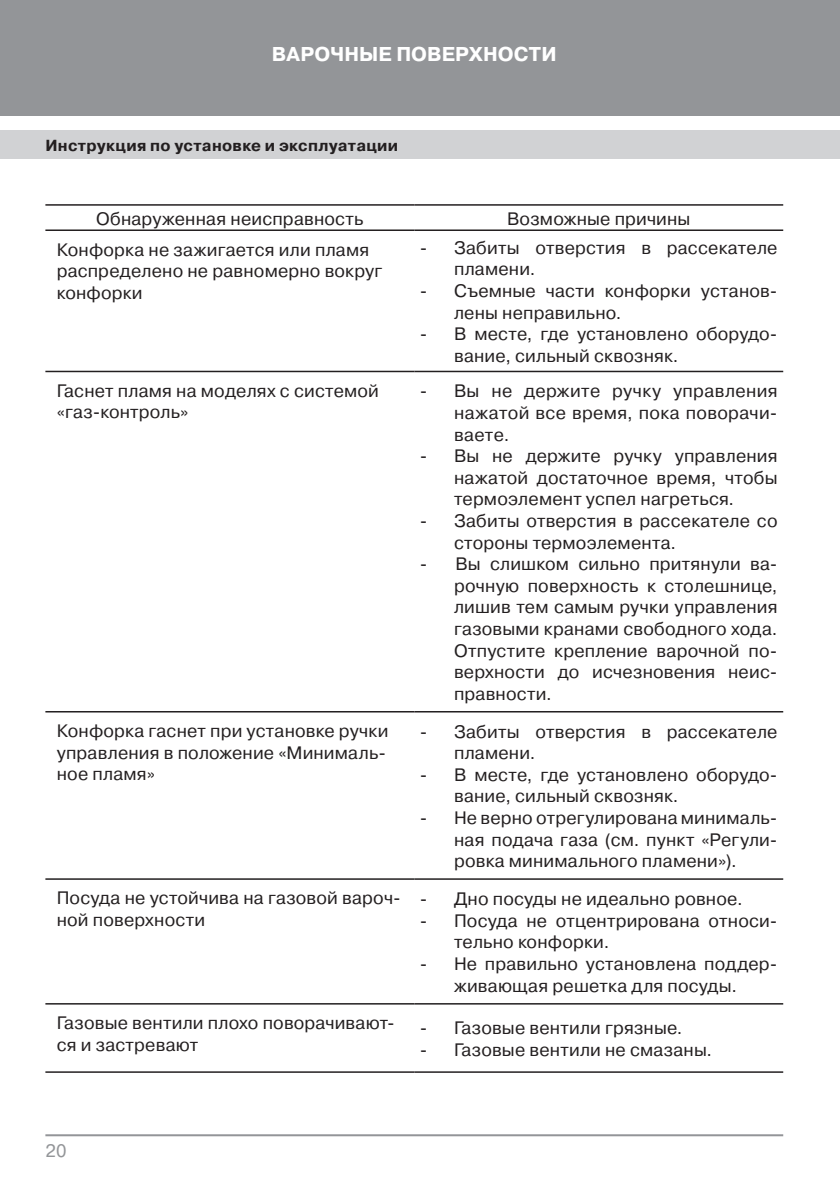
<style>
.page{position:relative;width:840px;height:1191px;background:#fff}
.page>*{position:absolute;margin:0;border:0;box-sizing:border-box;transform-origin:0 0}
.t1{font:700 20px "Pragmatica C";letter-spacing:.005em;color:#fff}
.t2{font:18px/21.6px "Pragmatica C";letter-spacing:.01em;color:#231f20}
.t3{font:18px "Pragmatica C";color:#939598}
.t4{font:700 16px "Pragmatica C";letter-spacing:.02em;color:#231f20}
</style>
<div class="page">
<div style="left:0;top:0;width:839px;height:116px;background:#939598"></div>
<div style="left:0;top:130px;width:839px;height:29px;background:#d1d2d4"></div>
<hr style="left:45px;top:1134px;width:737px;height:2px;background:#939598">
<hr style="left:45px;top:204px;width:369px;height:2px;background:#231f20">
<hr style="left:414px;top:204px;width:368px;height:2px;background:#231f20">
<hr style="left:45px;top:229px;width:369px;height:2px;background:#231f20">
<hr style="left:414px;top:229px;width:368px;height:2px;background:#231f20">
<hr style="left:45px;top:371px;width:369px;height:1px;background:#231f20">
<hr style="left:414px;top:371px;width:368px;height:1px;background:#231f20">
<hr style="left:45px;top:711px;width:369px;height:1px;background:#231f20">
<hr style="left:414px;top:711px;width:368px;height:1px;background:#231f20">
<hr style="left:45px;top:878px;width:369px;height:1px;background:#231f20">
<hr style="left:414px;top:878px;width:368px;height:1px;background:#231f20">
<hr style="left:45px;top:1003px;width:369px;height:1px;background:#231f20">
<hr style="left:414px;top:1003px;width:368px;height:1px;background:#231f20">
<hr style="left:45px;top:1071px;width:369px;height:1px;background:#231f20">
<hr style="left:414px;top:1071px;width:368px;height:1px;background:#231f20">
<p class="t1" style="left:272px;top:43px;width:286px">ВАРОЧНЫЕ ПОВЕРХНОСТИ</p>
<p class="t4" style="left:45px;top:136px;width:354px">Инструкция по установке и эксплуатации</p>
<p class="t2" style="left:96px;top:208px;width:268px">Обнаруженная неисправность</p>
<p class="t2" style="left:507px;top:208px;width:185px">Возможные причины</p>
<p class="t2" style="left:57px;top:239px;width:327px">Конфорка не зажигается или пламя распределено не равномерно вокруг конфорки</p>
<p class="t2" style="left:454px;top:237px;width:325px;text-indent:-34px">- Забиты отверстия в рассекателе пламени.</p>
<p class="t2" style="left:454px;top:280px;width:325px;text-indent:-34px">- Съемные части конфорки установ&shy;лены неправильно.</p>
<p class="t2" style="left:454px;top:323px;width:325px;text-indent:-34px">- В месте, где установлено оборудо&shy;вание, сильный сквозняк.</p>
<p class="t2" style="left:57px;top:380px;width:323px">Гаснет пламя на моделях с системой «газ-контроль»</p>
<p class="t2" style="left:454px;top:380px;width:325px;text-align:justify;text-indent:-34px">- Вы не держите ручку управления нажатой все время, пока поворачи&shy;ваете.</p>
<p class="t2" style="left:454px;top:445px;width:325px;text-align:justify;text-indent:-34px">- Вы не держите ручку управления нажатой достаточное время, чтобы термоэлемент успел нагреться.</p>
<p class="t2" style="left:454px;top:510px;width:325px;text-indent:-34px">- Забиты отверстия в рассекателе со стороны термоэлемента.</p>
<p class="t2" style="left:454px;top:553px;width:325px;text-align:justify;text-indent:-34px">- Вы слишком сильно притянули ва&shy;рочную поверхность к столешнице, лишив тем самым ручки управления газовыми кранами свободного хода.<br>Отпустите крепление варочной по&shy;верхности до исчезновения неис&shy;правности.</p>
<p class="t2" style="left:57px;top:720px;width:333px">Конфорка гаснет при установке ручки управления в положение «Минималь&shy;ное пламя»</p>
<p class="t2" style="left:454px;top:720px;width:325px;text-indent:-34px">- Забиты отверстия в рассекателе пламени.</p>
<p class="t2" style="left:454px;top:764px;width:325px;text-indent:-34px">- В месте, где установлено оборудо&shy;вание, сильный сквозняк.</p>
<p class="t2" style="left:454px;top:807px;width:325px;text-align:justify;text-indent:-34px">- Не верно отрегулирована минималь&shy;ная подача газа (см. пункт «Регули&shy;ровка минимального пламени»).</p>
<p class="t2" style="left:57px;top:887px;width:345px">Посуда не устойчива на газовой вароч&shy;ной поверхности</p>
<p class="t2" style="left:420px;top:888px;width:324px">- Дно посуды не идеально ровное.</p>
<p class="t2" style="left:454px;top:910px;width:325px;text-indent:-34px">- Посуда не отцентрирована относи&shy;тельно конфорки.</p>
<p class="t2" style="left:420px;top:953px;width:359px;text-align:center">- Не правильно установлена поддер&shy;живающая решетка для посуды.</p>
<p class="t2" style="left:57px;top:1012px;width:339px">Газовые вентили плохо поворачивают&shy;ся и застревают</p>
<p class="t2" style="left:420px;top:1017px;width:264px">- Газовые вентили грязные.</p>
<p class="t2" style="left:420px;top:1038px;width:293px">- Газовые вентили не смазаны.</p>
<p class="t3" style="left:45px;top:1140px;width:23px">20</p>
</div>
